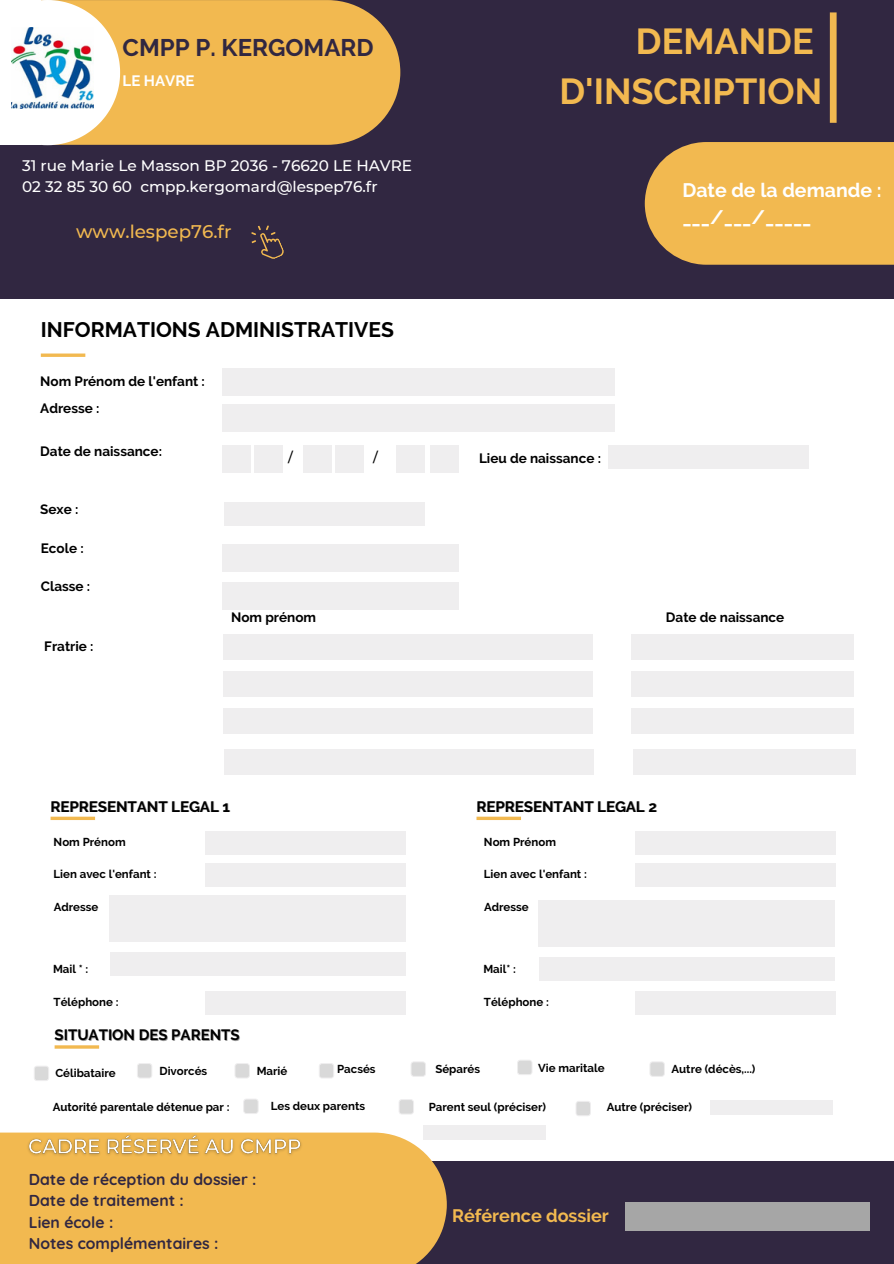
<style>
.page{position:relative;width:894px;height:1264px;background:#fff}
.page>*{position:absolute;margin:0;border:0;box-sizing:border-box;transform-origin:0 0}
.t1{font:700 36px/49.5px "Raleway";color:#f2b950;text-align:right}
.t2{font:700 24px "Raleway";color:#312741}
.t3{font:700 21px "Raleway";color:#000}
.t4{font:700 19.5px/27px "Raleway";color:#fff}
.t5{font:500 18.3px "Montserrat";color:#f2b950}
.t6{font:700 18px "Raleway";color:#f2b950}
.t7{font:700 15.75px "Quicksand";color:#312741}
.t8{font:500 15.3px "Montserrat";color:#fff}
.t9{font:700 15px "Raleway";color:#000}
.t10{font:700 15px "Raleway";color:#fff}
.t11{font:700 13.5px "Raleway";color:#000}
.t12{font:500 13.5px "Montserrat";color:#000}
.t13{font:700 11.4px "Raleway";color:#000}
</style>
<div class="page">
<div style="left:0;top:0;width:893px;height:299px;background:#312741"></div>
<div style="left:644px;top:142px;width:249px;height:123px;background:#f2b950"></div>
<div style="left:829px;top:12px;width:7px;height:111px;background:#f2b950"></div>
<div style="left:222px;top:369px;width:392px;height:27px;background:#efeeef"></div>
<div style="left:222px;top:404px;width:392px;height:28px;background:#efeeef"></div>
<div style="left:223px;top:544px;width:236px;height:27px;background:#efeeef"></div>
<div style="left:223px;top:582px;width:236px;height:27px;background:#efeeef"></div>
<div style="left:631px;top:634px;width:222px;height:25px;background:#efeeef"></div>
<svg style="left:41px;top:353px;width:44px;height:4px"></svg>
<div style="left:222px;top:445px;width:28px;height:28px;background:#efeeef"></div>
<div style="left:254px;top:445px;width:28px;height:28px;background:#efeeef"></div>
<div style="left:304px;top:445px;width:28px;height:28px;background:#efeeef"></div>
<div style="left:335px;top:445px;width:28px;height:28px;background:#efeeef"></div>
<div style="left:430px;top:445px;width:28px;height:28px;background:#efeeef"></div>
<div style="left:396px;top:445px;width:28px;height:28px;background:#efeeef"></div>
<div style="left:223px;top:634px;width:369px;height:25px;background:#efeeef"></div>
<div style="left:631px;top:671px;width:222px;height:25px;background:#efeeef"></div>
<div style="left:223px;top:671px;width:369px;height:25px;background:#efeeef"></div>
<div style="left:631px;top:708px;width:222px;height:25px;background:#efeeef"></div>
<div style="left:223px;top:708px;width:369px;height:25px;background:#efeeef"></div>
<svg style="left:51px;top:816px;width:44px;height:4px"></svg>
<svg style="left:476px;top:816px;width:45px;height:4px"></svg>
<div style="left:205px;top:863px;width:200px;height:23px;background:#efeeef"></div>
<div style="left:205px;top:831px;width:200px;height:23px;background:#efeeef"></div>
<div style="left:635px;top:863px;width:200px;height:23px;background:#efeeef"></div>
<div style="left:635px;top:831px;width:200px;height:23px;background:#efeeef"></div>
<div style="left:538px;top:900px;width:296px;height:46px;background:#efeeef"></div>
<div style="left:539px;top:957px;width:295px;height:23px;background:#efeeef"></div>
<div style="left:205px;top:991px;width:200px;height:23px;background:#efeeef"></div>
<div style="left:635px;top:991px;width:200px;height:23px;background:#efeeef"></div>
<hr style="left:55px;top:1045px;width:44px;height:3px;background:#f2b950">
<svg style="left:34px;top:1066px;width:15px;height:15px"></svg>
<svg style="left:137px;top:1063px;width:15px;height:15px"></svg>
<svg style="left:235px;top:1063px;width:15px;height:15px"></svg>
<svg style="left:319px;top:1063px;width:15px;height:15px"></svg>
<svg style="left:411px;top:1061px;width:15px;height:15px"></svg>
<svg style="left:517px;top:1060px;width:15px;height:15px"></svg>
<svg style="left:649px;top:1061px;width:15px;height:15px"></svg>
<svg style="left:243px;top:1099px;width:15px;height:14px"></svg>
<svg style="left:399px;top:1099px;width:15px;height:15px"></svg>
<svg style="left:576px;top:1101px;width:14px;height:15px"></svg>
<div style="left:608px;top:445px;width:200px;height:24px;background:#efeeef"></div>
<div style="left:224px;top:502px;width:200px;height:23px;background:#efeeef"></div>
<div style="left:710px;top:1100px;width:123px;height:14px;background:#efeeef"></div>
<div style="left:423px;top:1125px;width:122px;height:14px;background:#efeeef"></div>
<div style="left:0;top:1160px;width:893px;height:103px;background:#312741"></div>
<div style="left:0;top:1132px;width:446px;height:131px;background:#f2b950"></div>
<div style="left:624px;top:1202px;width:245px;height:28px;background:#a6a6a6"></div>
<div style="left:120px;top:0;width:280px;height:145px;background:#f2b950"></div>
<svg style="left:41px;top:0;width:79px;height:145px;background:#fae8c8"></svg>
<div style="left:0;top:0;width:41px;height:145px;background:#fff"></div>
<img style="left:12px;top:27px;width:82px;height:81px">
<div style="left:633px;top:748px;width:222px;height:26px;background:#efeeef"></div>
<div style="left:224px;top:748px;width:369px;height:26px;background:#efeeef"></div>
<svg style="left:251px;top:225px;width:33px;height:34px"></svg>
<div style="left:109px;top:895px;width:297px;height:46px;background:#efeeef"></div>
<div style="left:110px;top:952px;width:296px;height:23px;background:#efeeef"></div>
<img style="left:23px;top:1132px;width:283px;height:29px">
<p class="t2" style="left:122px;top:33px;width:252px">CMPP P. KERGOMARD</p>
<p class="t10" style="left:122px;top:71px;width:73px">LE HAVRE</p>
<p class="t8" style="left:22px;top:156px;width:391px">31 rue Marie Le Masson BP 2036 - 76620 LE HAVRE</p>
<p class="t8" style="left:22px;top:177px;width:357px">02 32 85 30 60 cmpp.kergomard@lespep76.fr</p>
<p class="t5" style="left:76px;top:220px;width:157px">www.lespep76.fr</p>
<p class="t3" style="left:41px;top:317px;width:354px">INFORMATIONS ADMINISTRATIVES</p>
<p class="t11" style="left:40px;top:374px;width:166px">Nom Prénom de l'enfant :</p>
<p class="t11" style="left:40px;top:400px;width:61px">Adresse :</p>
<p class="t11" style="left:40px;top:444px;width:123px">Date de naissance:</p>
<p class="t11" style="left:40px;top:501px;width:40px">Sexe :</p>
<p class="t11" style="left:41px;top:540px;width:44px">Ecole :</p>
<p class="t11" style="left:41px;top:578px;width:51px">Classe :</p>
<p class="t12" style="left:288px;top:449px;width:6px">/</p>
<p class="t12" style="left:373px;top:449px;width:6px">/</p>
<p class="t1" style="left:559px;top:17px;width:264px">DEMANDE<br>D'INSCRIPTION</p>
<p class="t4" style="left:682px;top:177px;width:201px">Date de la demande : ___/___/_____</p>
<p class="t11" style="left:479px;top:451px;width:123px">Lieu de naissance :</p>
<p class="t11" style="left:44px;top:638px;width:51px">Fratrie :</p>
<h6 class="t11" style="left:231px;top:609px;width:87px">Nom prénom</h6>
<p class="t11" style="left:665px;top:609px;width:120px">Date de naissance</p>
<p class="t9" style="left:51px;top:797px;width:181px">REPRESENTANT LEGAL 1</p>
<p class="t9" style="left:476px;top:797px;width:182px">REPRESENTANT LEGAL 2</p>
<p class="t13" style="left:54px;top:835px;width:74px">Nom Prénom</p>
<p class="t13" style="left:54px;top:867px;width:104px">Lien avec l'enfant :</p>
<h6 class="t13" style="left:484px;top:835px;width:74px">Nom Prénom</h6>
<p class="t13" style="left:484px;top:867px;width:104px">Lien avec l'enfant :</p>
<h5 class="t13" style="left:54px;top:900px;width:46px">Adresse</h5>
<p class="t13" style="left:53px;top:962px;width:37px">Mail * :</p>
<p class="t13" style="left:484px;top:900px;width:46px">Adresse</p>
<p class="t13" style="left:483px;top:962px;width:34px">Mail* :</p>
<p class="t13" style="left:54px;top:995px;width:66px">Téléphone :</p>
<p class="t13" style="left:484px;top:995px;width:66px">Téléphone :</p>
<p class="t9" style="left:55px;top:1026px;width:186px">SITUATION DES PARENTS</p>
<p class="t13" style="left:337px;top:1062px;width:40px">Pacsés</p>
<p class="t13" style="left:538px;top:1060px;width:68px">Vie maritale</p>
<p class="t13" style="left:55px;top:1066px;width:62px">Célibataire</p>
<p class="t13" style="left:671px;top:1062px;width:85px">Autre (décès,...)</p>
<p class="t13" style="left:428px;top:1099px;width:119px">Parent seul (préciser)</p>
<p class="t13" style="left:435px;top:1062px;width:46px">Séparés</p>
<h3 class="t13" style="left:159px;top:1064px;width:49px">Divorcés</h3>
<h4 class="t13" style="left:256px;top:1063px;width:32px">Marié</h4>
<h6 class="t13" style="left:53px;top:1100px;width:178px">Autorité parentale détenue par :</h6>
<h1 class="t13" style="left:271px;top:1098px;width:96px">Les deux parents</h1>
<h2 class="t13" style="left:606px;top:1100px;width:87px">Autre (préciser)</h2>
<p class="t7" style="left:29px;top:1168px;width:229px">Date de réception du dossier :</p>
<p class="t7" style="left:29px;top:1190px;width:156px">Date de traitement :</p>
<p class="t7" style="left:29px;top:1211px;width:86px">Lien école :</p>
<p class="t7" style="left:29px;top:1233px;width:191px">Notes complémentaires :</p>
<p class="t6" style="left:452px;top:1205px;width:158px">Référence dossier</p>
</div>
